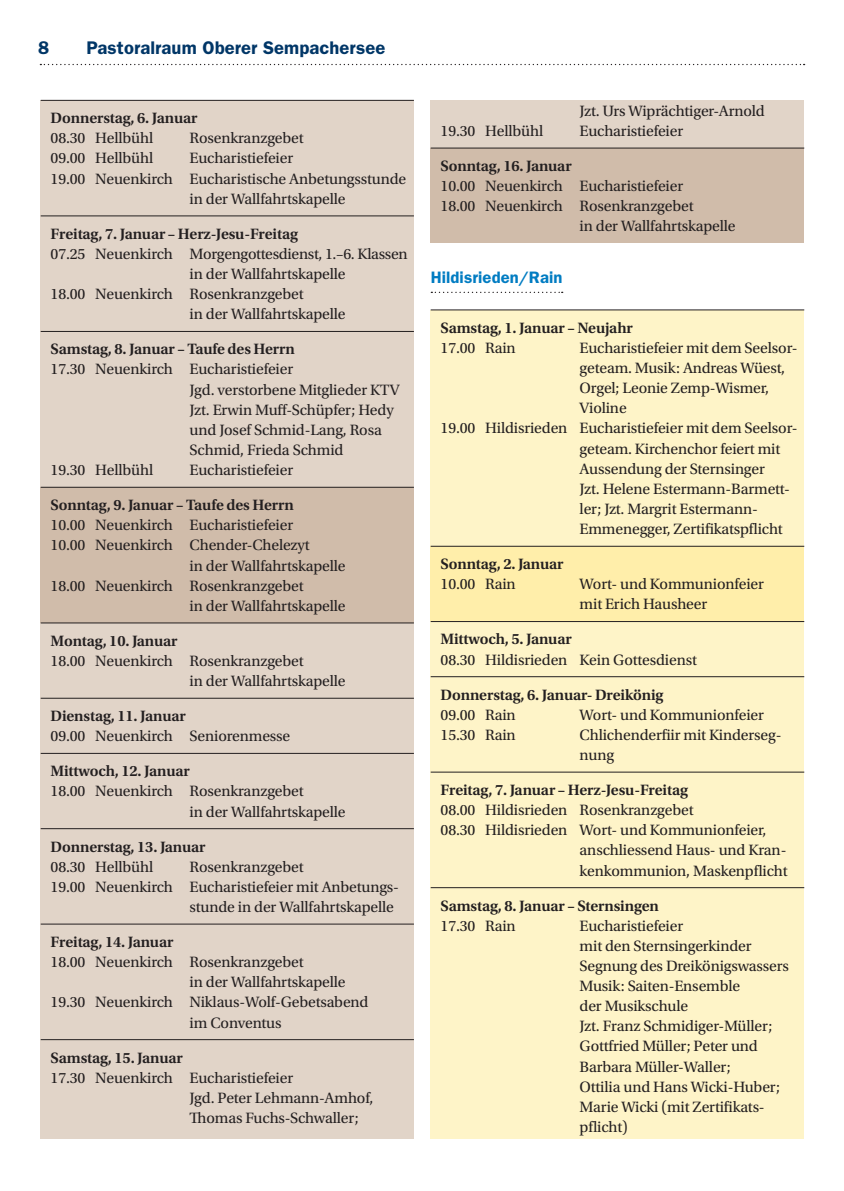
<style>
.page{position:relative;width:844px;height:1191px;background:#fff}
.page>*{position:absolute;margin:0;border:0;box-sizing:border-box;transform-origin:0 0}
.t1{font:600 18.38px "ITC Franklin Gothic Std";letter-spacing:.005em;color:#003667}
.t2{font:600 16.62px "ITC Franklin Gothic Std";letter-spacing:.005em;color:#007cc2}
.t3{font:15.75px/20.1px "Utopia Std";letter-spacing:-.01em;color:#231f20}
.t4{font:600 15.75px "Utopia Std";letter-spacing:-.01em;color:#231f20}
</style>
<div class="page">
<svg style="left:40px;top:64px;width:764px;height:1px"></svg>
<div style="left:430px;top:310px;width:374px;height:828px;background:#fef4c8"></div>
<div style="left:430px;top:100px;width:374px;height:140px;background:#e1d4c8"></div>
<div style="left:40px;top:100px;width:373px;height:1038px;background:#e1d4c8"></div>
<hr style="left:41px;top:100px;width:373px;height:1px;background:#231f20">
<hr style="left:41px;top:215px;width:373px;height:1px;background:#231f20">
<hr style="left:41px;top:331px;width:373px;height:1px;background:#231f20">
<div style="left:41px;top:487px;width:373px;height:35px;background:#d0bcaa"></div>
<hr style="left:41px;top:487px;width:373px;height:1px;background:#231f20">
<div style="left:41px;top:511px;width:373px;height:31px;background:#d0bcaa"></div>
<div style="left:41px;top:531px;width:373px;height:51px;background:#d0bcaa"></div>
<div style="left:41px;top:571px;width:373px;height:51px;background:#d0bcaa"></div>
<hr style="left:41px;top:622px;width:373px;height:1px;background:#231f20">
<hr style="left:41px;top:698px;width:373px;height:1px;background:#231f20">
<hr style="left:41px;top:753px;width:373px;height:1px;background:#231f20">
<hr style="left:41px;top:828px;width:373px;height:1px;background:#231f20">
<hr style="left:41px;top:923px;width:373px;height:1px;background:#231f20">
<hr style="left:41px;top:1039px;width:373px;height:1px;background:#231f20">
<div style="left:430px;top:148px;width:374px;height:34px;background:#d0bcaa"></div>
<hr style="left:430px;top:148px;width:374px;height:1px;background:#231f20">
<div style="left:430px;top:172px;width:374px;height:31px;background:#d0bcaa"></div>
<div style="left:430px;top:192px;width:374px;height:51px;background:#d0bcaa"></div>
<svg style="left:431px;top:292px;width:131px;height:1px"></svg>
<hr style="left:430px;top:309px;width:374px;height:1px;background:#231f20">
<div style="left:430px;top:546px;width:374px;height:35px;background:#fea"></div>
<hr style="left:430px;top:546px;width:374px;height:1px;background:#231f20">
<div style="left:430px;top:570px;width:374px;height:31px;background:#fea"></div>
<div style="left:430px;top:590px;width:374px;height:31px;background:#fea"></div>
<hr style="left:430px;top:621px;width:374px;height:1px;background:#231f20">
<hr style="left:430px;top:676px;width:374px;height:1px;background:#231f20">
<hr style="left:430px;top:771px;width:374px;height:1px;background:#231f20">
<hr style="left:430px;top:887px;width:374px;height:1px;background:#231f20">
<p class="t1" style="left:38px;top:37px;width:13px">8</p>
<p class="t1" style="left:87px;top:37px;width:300px">Pastoralraum Oberer Sempachersee</p>
<p class="t4" style="left:51px;top:109px;width:148px">Donnerstag, 6. Januar</p>
<p class="t3" style="left:51px;top:128px;width:104px">08.30 Hellbühl</p>
<p class="t3" style="left:189px;top:128px;width:115px">Rosenkranzgebet</p>
<p class="t3" style="left:51px;top:148px;width:104px">09.00 Hellbühl</p>
<p class="t3" style="left:189px;top:148px;width:105px">Eucharistiefeier</p>
<p class="t3" style="left:51px;top:169px;width:357px">19.00 Neuenkirch Eucharistische Anbetungsstunde</p>
<p class="t3" style="left:189px;top:189px;width:157px">in der Wallfahrtskapelle</p>
<p class="t4" style="left:51px;top:225px;width:249px">Freitag, 7. Januar – Herz-Jesu-Freitag</p>
<p class="t3" style="left:51px;top:244px;width:358px">07.25 Neuenkirch Morgengottesdienst, 1.–6. Klassen</p>
<p class="t3" style="left:189px;top:264px;width:157px">in der Wallfahrtskapelle</p>
<p class="t3" style="left:51px;top:284px;width:254px">18.00 Neuenkirch Rosenkranzgebet</p>
<p class="t3" style="left:189px;top:304px;width:157px">in der Wallfahrtskapelle</p>
<p class="t4" style="left:51px;top:340px;width:246px">Samstag, 8. Januar – Taufe des Herrn</p>
<p class="t3" style="left:51px;top:359px;width:244px">17.30 Neuenkirch Eucharistiefeier</p>
<p class="t3" style="left:189px;top:380px;width:211px">Jgd. verstorbene Mitglieder KTV</p>
<p class="t3" style="left:189px;top:400px;width:205px">Jzt. Erwin Muff-Schüpfer; Hedy</p>
<p class="t3" style="left:189px;top:420px;width:194px">und Josef Schmid-Lang, Rosa</p>
<p class="t3" style="left:189px;top:440px;width:155px">Schmid, Frieda Schmid</p>
<p class="t3" style="left:51px;top:460px;width:104px">19.30 Hellbühl</p>
<p class="t3" style="left:189px;top:460px;width:105px">Eucharistiefeier</p>
<p class="t4" style="left:51px;top:496px;width:244px">Sonntag, 9. Januar – Taufe des Herrn</p>
<p class="t3" style="left:51px;top:515px;width:244px">10.00 Neuenkirch Eucharistiefeier</p>
<p class="t3" style="left:51px;top:535px;width:260px">10.00 Neuenkirch Chender-Chelezyt</p>
<p class="t3" style="left:189px;top:555px;width:157px">in der Wallfahrtskapelle</p>
<p class="t3" style="left:51px;top:576px;width:254px">18.00 Neuenkirch Rosenkranzgebet</p>
<p class="t3" style="left:189px;top:596px;width:157px">in der Wallfahrtskapelle</p>
<p class="t4" style="left:51px;top:632px;width:128px">Montag, 10. Januar</p>
<p class="t3" style="left:189px;top:651px;width:157px;text-indent:-139px">18.00 Neuenkirch Rosenkranzgebet<br>in der Wallfahrtskapelle</p>
<p class="t4" style="left:51px;top:707px;width:137px">Dienstag, 11. Januar</p>
<p class="t3" style="left:51px;top:726px;width:241px">09.00 Neuenkirch Seniorenmesse</p>
<p class="t4" style="left:51px;top:762px;width:141px">Mittwoch, 12. Januar</p>
<p class="t3" style="left:189px;top:781px;width:157px;text-indent:-139px">18.00 Neuenkirch Rosenkranzgebet<br>in der Wallfahrtskapelle</p>
<p class="t4" style="left:51px;top:837px;width:156px">Donnerstag, 13. Januar</p>
<p class="t3" style="left:51px;top:856px;width:104px">08.30 Hellbühl</p>
<p class="t3" style="left:189px;top:856px;width:115px">Rosenkranzgebet</p>
<p class="t3" style="left:51px;top:877px;width:350px">19.00 Neuenkirch Eucharistiefeier mit Anbetungs-</p>
<p class="t3" style="left:189px;top:897px;width:206px">stunde in der Wallfahrtskapelle</p>
<p class="t4" style="left:51px;top:933px;width:124px">Freitag, 14. Januar</p>
<p class="t3" style="left:51px;top:952px;width:254px">18.00 Neuenkirch Rosenkranzgebet</p>
<p class="t3" style="left:189px;top:972px;width:157px">in der Wallfahrtskapelle</p>
<p class="t3" style="left:51px;top:992px;width:319px">19.30 Neuenkirch Niklaus-Wolf-Gebetsabend</p>
<p class="t3" style="left:189px;top:1012px;width:93px">im Conventus</p>
<p class="t4" style="left:51px;top:1048px;width:134px">Samstag, 15. Januar</p>
<p class="t3" style="left:189px;top:1067px;width:185px;text-indent:-139px">17.30 Neuenkirch Eucharistiefeier<br>Jgd. Peter Lehmann-Amhof,<br>Thomas Fuchs-Schwaller;</p>
<p class="t3" style="left:579px;top:101px;width:187px">Jzt. Urs Wiprächtiger-Arnold</p>
<p class="t3" style="left:440px;top:121px;width:104px">19.30 Hellbühl</p>
<p class="t3" style="left:579px;top:121px;width:105px">Eucharistiefeier</p>
<p class="t4" style="left:440px;top:157px;width:133px">Sonntag, 16. Januar</p>
<p class="t3" style="left:440px;top:176px;width:244px">10.00 Neuenkirch Eucharistiefeier</p>
<p class="t3" style="left:440px;top:196px;width:254px">18.00 Neuenkirch Rosenkranzgebet</p>
<p class="t3" style="left:579px;top:216px;width:157px">in der Wallfahrtskapelle</p>
<p class="t2" style="left:430px;top:267px;width:133px">Hildisrieden/Rain</p>
<p class="t4" style="left:440px;top:319px;width:194px">Samstag, 1. Januar – Neujahr</p>
<p class="t3" style="left:440px;top:338px;width:77px">17.00 Rain</p>
<p class="t3" style="left:579px;top:338px;width:219px">Eucharistiefeier mit dem Seelsor-</p>
<p class="t3" style="left:579px;top:358px;width:207px">geteam. Musik: Andreas Wüest,</p>
<p class="t3" style="left:579px;top:378px;width:191px">Orgel; Leonie Zemp-Wismer,</p>
<p class="t3" style="left:579px;top:398px;width:49px">Violine</p>
<p class="t3" style="left:440px;top:418px;width:358px">19.00 Hildisrieden Eucharistiefeier mit dem Seelsor-</p>
<p class="t3" style="left:579px;top:438px;width:202px">geteam. Kirchenchor feiert mit</p>
<p class="t3" style="left:579px;top:459px;width:187px">Aussendung der Sternsinger</p>
<p class="t3" style="left:579px;top:479px;width:212px">Jzt. Helene Estermann-Barmett-</p>
<p class="t3" style="left:579px;top:499px;width:178px">ler; Jzt. Margrit Estermann-</p>
<p class="t3" style="left:579px;top:519px;width:204px">Emmenegger, Zertifikatspflicht</p>
<p class="t4" style="left:440px;top:555px;width:125px">Sonntag, 2. Januar</p>
<p class="t3" style="left:440px;top:574px;width:77px">10.00 Rain</p>
<p class="t3" style="left:579px;top:574px;width:186px">Wort- und Kommunionfeier mit Erich Hausheer</p>
<p class="t4" style="left:440px;top:630px;width:133px">Mittwoch, 5. Januar</p>
<p class="t3" style="left:440px;top:649px;width:258px">08.30 Hildisrieden Kein Gottesdienst</p>
<p class="t4" style="left:440px;top:685px;width:224px">Donnerstag, 6. Januar- Dreikönig</p>
<p class="t3" style="left:440px;top:705px;width:77px">09.00 Rain</p>
<p class="t3" style="left:579px;top:705px;width:186px">Wort- und Kommunionfeier</p>
<p class="t3" style="left:440px;top:725px;width:77px">15.30 Rain</p>
<p class="t3" style="left:579px;top:725px;width:203px">Chlichenderfiir mit Kinderseg&shy;nung</p>
<p class="t4" style="left:440px;top:781px;width:249px">Freitag, 7. Januar – Herz-Jesu-Freitag</p>
<p class="t3" style="left:440px;top:800px;width:254px">08.00 Hildisrieden Rosenkranzgebet</p>
<p class="t3" style="left:440px;top:820px;width:327px">08.30 Hildisrieden Wort- und Kommunionfeier,</p>
<p class="t3" style="left:579px;top:840px;width:208px">anschliessend Haus- und Kran-</p>
<p class="t3" style="left:579px;top:860px;width:209px">kenkommunion, Maskenpflicht</p>
<p class="t4" style="left:440px;top:896px;width:220px">Samstag, 8. Januar – Sternsingen</p>
<p class="t3" style="left:440px;top:915px;width:77px">17.30 Rain</p>
<p class="t3" style="left:579px;top:915px;width:211px">Eucharistiefeier<br>mit den Sternsingerkinder<br>Segnung des Dreikönigswassers<br>Musik: Saiten-Ensemble<br>der Musikschule<br>Jzt. Franz Schmidiger-Müller;<br>Gottfried Müller; Peter und<br>Barbara Müller-Waller;<br>Ottilia und Hans Wicki-Huber;<br>Marie Wicki (mit Zertifikats&shy;pflicht)</p>
</div>
